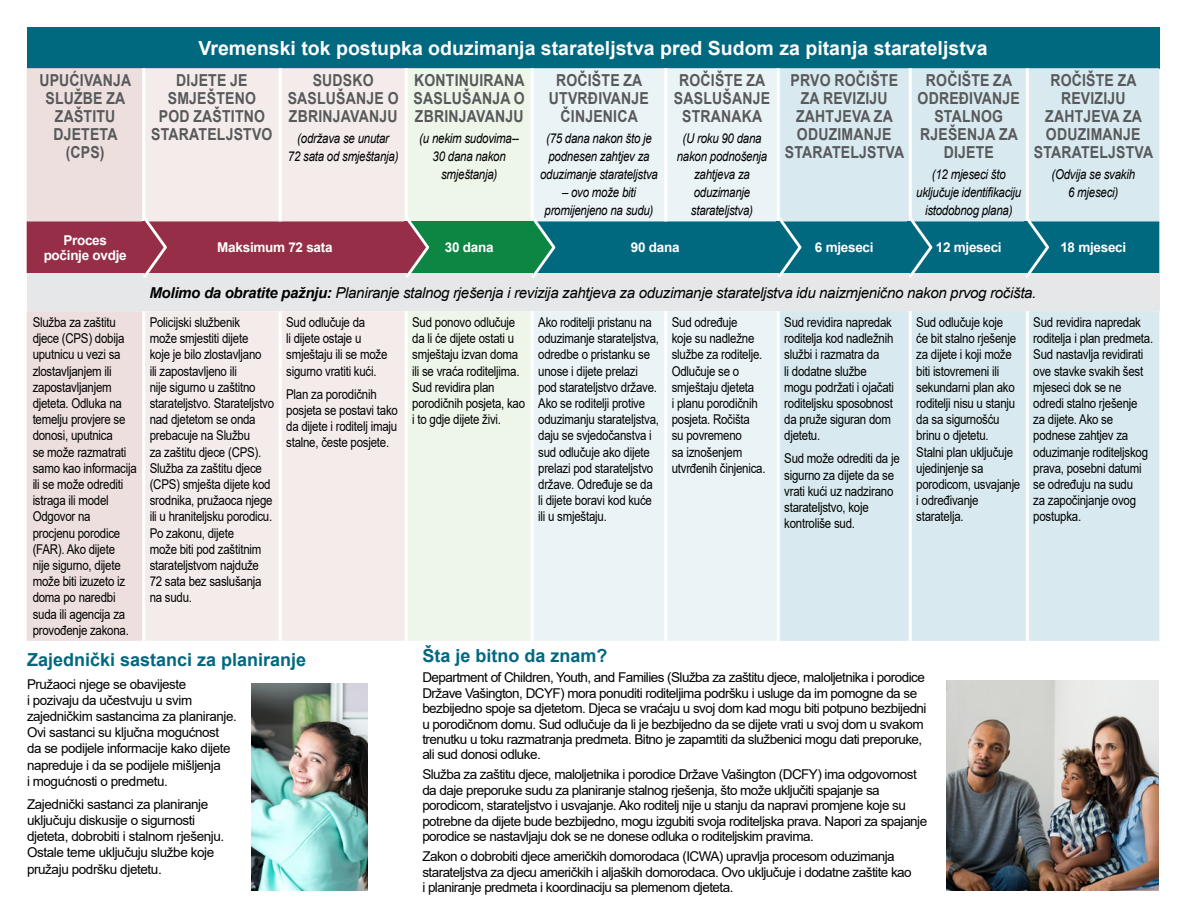
<style>
.page{position:relative;width:1186px;height:918px;background:#fff}
.page>*{position:absolute;margin:0;border:0;box-sizing:border-box;transform-origin:0 0}
.t1{font:700 19.5px "Arial";color:#fff}
.t2{font:700 18px "Arial";color:#00687f}
.t3{font:700 16.5px/18px "Arial";letter-spacing:.015em;color:#58595b;text-align:center;scale:.85 1}
.t4{font:italic 15px "Arial";letter-spacing:-.02em;color:#000}
.t5{font:13.5px/16.2px "Arial";letter-spacing:-.02em;color:#000;scale:.85 1}
.t6{font:13.5px/15.5px "Arial";letter-spacing:-.04em;color:#000}
.t7{font:13.5px/16.2px "Arial";letter-spacing:-.02em;color:#000}
.t8{font:italic 13.5px/18px "Arial";letter-spacing:-.02em;color:#000;text-align:center;scale:.85 1}
.t9{font:700 13.5px/15px "Arial";letter-spacing:-.02em;color:#fff;text-align:center}
.s1{font-weight:700}
</style>
<div class="page">
<div style="left:27px;top:27px;width:1132px;height:41px;background:#00687f"></div>
<div style="left:27px;top:68px;width:115px;height:573px;background:#ecdfde"></div>
<div style="left:145px;top:68px;width:260px;height:573px;background:#f4eceb"></div>
<div style="left:408px;top:68px;width:123px;height:573px;background:#edf6e9"></div>
<div style="left:534px;top:68px;width:243px;height:573px;background:#eaf3f6"></div>
<div style="left:780px;top:68px;width:379px;height:573px;background:#d8e9ef"></div>
<div style="left:406px;top:221px;width:126px;height:52px;background:#0c8642"></div>
<div style="left:27px;top:273px;width:1132px;height:38px;background:#e6e7e8"></div>
<hr style="left:279px;top:68px;width:3px;height:153px;background:#fff">
<hr style="left:664px;top:68px;width:3px;height:153px;background:#fff">
<hr style="left:909px;top:68px;width:3px;height:153px;background:#fff">
<hr style="left:1026px;top:68px;width:3px;height:153px;background:#fff">
<hr style="left:279px;top:311px;width:3px;height:330px;background:#fff">
<hr style="left:664px;top:311px;width:3px;height:330px;background:#fff">
<hr style="left:909px;top:311px;width:3px;height:330px;background:#fff">
<hr style="left:1026px;top:311px;width:3px;height:330px;background:#fff">
<svg style="left:27px;top:214px;width:404px;height:64px;background:#a45768"></svg>
<svg style="left:529px;top:214px;width:630px;height:64px;background:#308495"></svg>
<img style="left:252px;top:684px;width:115px;height:207px">
<img style="left:946px;top:681px;width:213px;height:210px">
<h1 class="t1" style="left:198px;top:34px;width:790px">Vremenski tok postupka oduzimanja starateljstva pred Sudom za pitanja starateljstva</h1>
<p class="t3" style="left:39px;top:72px;width:110px">UPUĆIVANJA<br>SLUŽBE ZA<br>ZAŠTITU<br>DJETETA (CPS)</p>
<p class="t3" style="left:151px;top:72px;width:144px">DIJETE JE<br>SMJEŠTENO<br>POD ZAŠTITNO<br>STARATELJSTVO</p>
<p class="t3" style="left:288px;top:72px;width:132px">SUDSKO<br>SASLUŠANJE O<br>ZBRINJAVANJU</p>
<p class="t8" style="left:288px;top:130px;width:132px">(održava se unutar<br>72 sata od smještanja)</p>
<p class="t3" style="left:414px;top:72px;width:132px;text-align:justify">KONTINUIRANA SASLUŠANJA O ZBRINJAVANJU</p>
<p class="t8" style="left:419px;top:130px;width:119px">(u nekim sudovima--<br>30 dana nakon smještanja)</p>
<p class="t3" style="left:549px;top:72px;width:119px">ROČIŠTE ZA<br>UTVRĐIVANJE<br>ČINJENICA</p>
<p class="t8" style="left:540px;top:130px;width:140px">(75 dana nakon što je podnesen zahtjev za oduzimanje starateljstva</p>
<p class="t8" style="left:544px;top:184px;width:130px">– ovo može biti promijenjeno na sudu)</p>
<p class="t3" style="left:674px;top:72px;width:115px">ROČIŠTE ZA<br>SASLUŠANJE<br>STRANAKA</p>
<p class="t8" style="left:677px;top:130px;width:108px">(U roku 90 dana nakon podnošenja zahtjeva za oduzimanje starateljstva)</p>
<p class="t3" style="left:785px;top:72px;width:142px">PRVO ROČIŠTE<br>ZA REVIZIJU<br>ZAHTJEVA ZA<br>ODUZIMANJE<br>STARATELJSTVA</p>
<p class="t3" style="left:917px;top:72px;width:122px">ROČIŠTE ZA<br>ODREĐIVANJE<br>STALNOG<br>RJEŠENJA ZA<br>DIJETE</p>
<p class="t8" style="left:916px;top:166px;width:125px">(12 mjeseci što uključuje identifikaciju istodobnog plana)</p>
<p class="t3" style="left:1034px;top:72px;width:142px">ROČIŠTE ZA<br>REVIZIJU<br>ZAHTJEVA ZA<br>ODUZIMANJE<br>STARATELJSTVA</p>
<p class="t8" style="left:1051px;top:166px;width:100px">(Odvija se svakih<br>6 mjeseci)</p>
<p class="t9" style="left:44px;top:233px;width:85px">Proces počinje ovdje</p>
<p class="t9" style="left:217px;top:240px;width:117px">Maksimum 72 sata</p>
<p class="t9" style="left:445px;top:240px;width:50px">30 dana</p>
<p class="t9" style="left:631px;top:240px;width:50px">90 dana</p>
<p class="t9" style="left:815px;top:240px;width:60px">6 mjeseci</p>
<p class="t9" style="left:936px;top:240px;width:67px">12 mjeseci</p>
<p class="t9" style="left:1060px;top:240px;width:67px">18 mjeseci</p>
<p class="t4" style="left:149px;top:283px;width:888px"><span class="s1">Molimo da obratite pažnju:</span> Planiranje stalnog rješenja i revizija zahtjeva za oduzimanje starateljstva idu naizmjenično nakon prvog ročišta.</p>
<p class="t5" style="left:33px;top:314px;width:124px">Služba za zaštitu djece (CPS) dobija uputnicu u vezi sa zlostavljanjem ili zapostavljanjem djeteta. Odluka na temelju provjere se donosi, uputnica<br>se može razmatrati samo kao informacija ili se može odrediti istraga ili model<br>Odgovor na<br>procjenu porodice (FAR). Ako dijete<br>nije sigurno, dijete može biti izuzeto iz doma po naredbi suda ili agencija za provođenje zakona.</p>
<p class="t5" style="left:150px;top:314px;width:148px">Policijski službenik<br>može smjestiti dijete<br>koje je bilo zlostavljano<br>ili zapostavljeno ili<br>nije sigurno u zaštitno starateljstvo. Starateljstvo nad djetetom se onda prebacuje na Službu<br>za zaštitu djece (CPS).<br>Služba za zaštitu djece (CPS) smješta dijete kod srodnika, pružaoca njege ili u hraniteljsku porodicu.<br>Po zakonu, dijete<br>može biti pod zaštitnim starateljstvom najduže<br>72 sata bez saslušanja na sudu.</p>
<p class="t5" style="left:286px;top:314px;width:121px">Sud odlučuje da<br>li dijete ostaje u smještaju ili se može sigurno vratiti kući.</p>
<p class="t5" style="left:412px;top:314px;width:134px">Sud ponovo odlučuje da li će dijete ostati u smještaju izvan doma ili se vraća roditeljima.<br>Sud revidira plan porodičnih posjeta, kao i to gdje dijete živi.</p>
<p class="t5" style="left:538px;top:314px;width:144px">Ako roditelji pristanu na oduzimanje starateljstva, odredbe o pristanku se unose i dijete prelazi pod starateljstvo države.<br>Ako se roditelji protive oduzimanju starateljstva, daju se svjedočanstva i sud odlučuje ako dijete prelazi pod starateljstvo države. Određuje se da li dijete boravi kod kuće ili u smještaju.</p>
<p class="t5" style="left:672px;top:314px;width:112px">Sud određuje<br>koje su nadležne službe za roditelje.<br>Odlučuje se o smještaju djeteta<br>i planu porodičnih posjeta. Ročišta<br>su povremeno<br>sa iznošenjem utvrđenih činjenica.</p>
<p class="t5" style="left:784px;top:314px;width:131px">Sud revidira napredak roditelja kod nadležnih službi i razmatra da<br>li dodatne službe mogu podržati i ojačati roditeljsku sposobnost da pruže siguran dom djetetu.</p>
<p class="t5" style="left:916px;top:314px;width:124px">Sud odlučuje koje<br>će bit stalno rješenje za dijete i koji može biti istovremeni ili sekundarni plan ako roditelji nisu u stanju da sa sigurnošću brinu o djetetu.<br>Stalni plan uključuje ujedinjenje sa porodicom, usvajanje i određivanje staratelja.</p>
<p class="t5" style="left:1033px;top:314px;width:143px">Sud revidira napredak roditelja i plan predmeta.<br>Sud nastavlja revidirati ove stavke svakih šest mjeseci dok se ne odredi stalno rješenje<br>za dijete. Ako se podnese zahtjev za oduzimanje roditeljskog prava, posebni datumi se određuju na sudu<br>za započinjanje ovog postupka.</p>
<p class="t5" style="left:286px;top:386px;width:133px">Plan za porodičnih posjeta se postavi tako da dijete i roditelj imaju stalne, česte posjete.</p>
<p class="t5" style="left:784px;top:450px;width:137px">Sud može odrediti da je sigurno za dijete da se vrati kući uz nadzirano starateljstvo, koje kontroliše sud.</p>
<h2 class="t2" style="left:27px;top:647px;width:281px">Zajednički sastanci za planiranje</h2>
<p class="t7" style="left:27px;top:676px;width:211px">Pružaoci njege se obavijeste<br>i pozivaju da učestvuju u svim zajedničkim sastancima za planiranje.<br>Ovi sastanci su ključna mogućnost da se podijele informacije kako dijete napreduje i da se podijele mišljenja<br>i mogućnosti o predmetu.</p>
<p class="t7" style="left:27px;top:796px;width:199px">Zajednički sastanci za planiranje uključuju diskusije o sigurnosti djeteta, dobrobiti i stalnom rješenju.<br>Ostale teme uključuju službe koje pružaju podršku djetetu.</p>
<h2 class="t2" style="left:422px;top:643px;width:187px">Šta je bitno da znam?</h2>
<p class="t6" style="left:422px;top:670px;width:506px">Department of Children, Youth, and Families (Služba za zaštitu djece, maloljetnika i porodice Države Vašington, DCYF) mora ponuditi roditeljima podršku i usluge da im pomogne da se bezbijedno spoje sa djetetom. Djeca se vraćaju u svoj dom kad mogu biti potpuno bezbijedni u porodičnom domu. Sud odlučuje da li je bezbijedno da se dijete vrati u svoj dom u svakom trenutku u toku razmatranja predmeta. Bitno je zapamtiti da službenici mogu dati preporuke, ali sud donosi odluke.</p>
<p class="t6" style="left:422px;top:767px;width:506px">Služba za zaštitu djece, maloljetnika i porodice Države Vašington (DCFY) ima odgovornost da daje preporuke sudu za planiranje stalnog rješenja, što može uključiti spajanje sa porodicom, starateljstvo i usvajanje. Ako roditelj nije u stanju da napravi promjene koje su potrebne da dijete bude bezbijedno, mogu izgubiti svoja roditeljska prava. Napori za spajanje porodice se nastavljaju dok se ne donese odluka o roditeljskim pravima.</p>
<p class="t6" style="left:422px;top:849px;width:491px">Zakon o dobrobiti djece američkih domorodaca (ICWA) upravlja procesom oduzimanja starateljstva za djecu američkih i aljaških domorodaca. Ovo uključuje i dodatne zaštite kao i planiranje predmeta i koordinaciju sa plemenom djeteta.</p>
</div>
